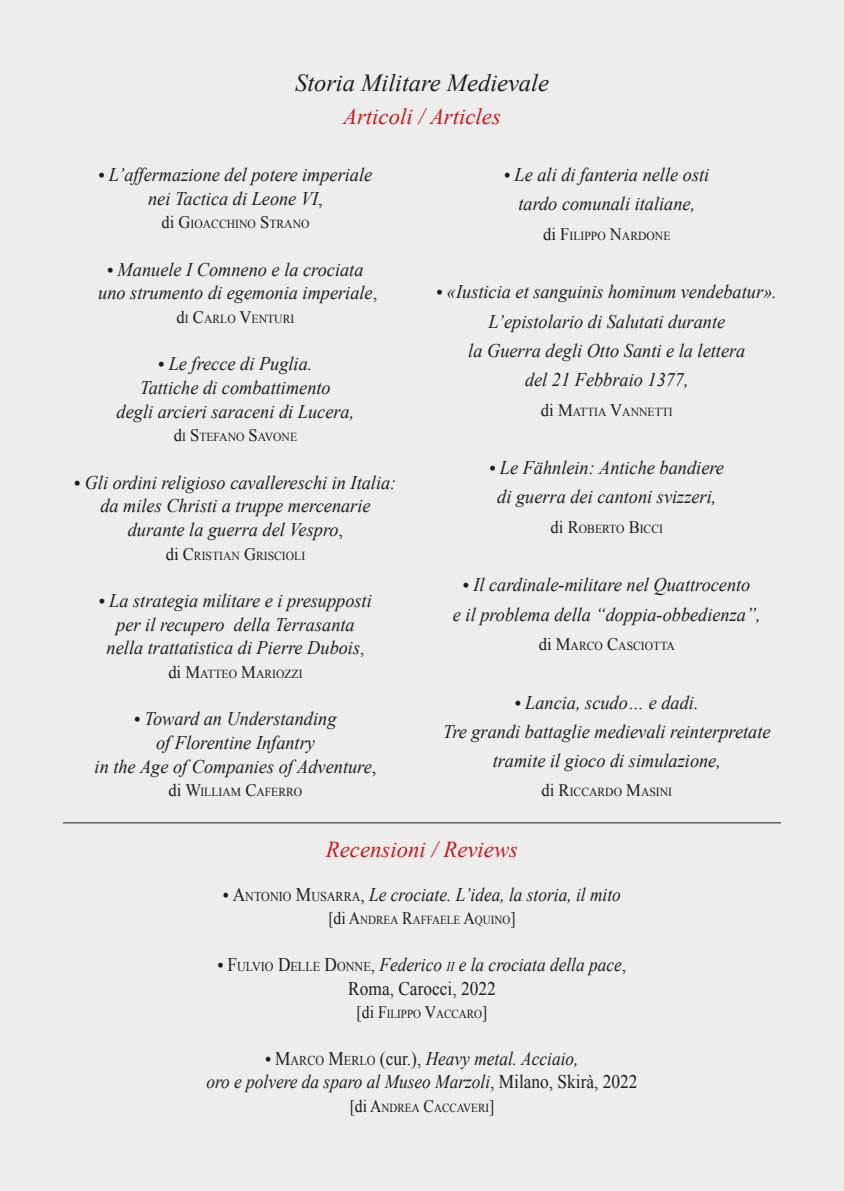
<style>
.page{position:relative;width:844px;height:1191px;background:#fff}
.page>*{position:absolute;margin:0;border:0;box-sizing:border-box;transform-origin:0 0}
.t1{font:italic 24.5px "Times New Roman";color:#1d1d1b}
.Normal_wrd_43{font:italic 22.75px "Times New Roman";color:#cd171a}
.t2{font:italic 19.25px/29.2px "Times New Roman";color:#1d1d1b;text-align:center;scale:.95 1}
.t3{font:italic 19.25px "Times New Roman";color:#1d1d1b;scale:.9 1}
.t4{font:19.25px "Times New Roman";color:#1d1d1b;scale:.9 1}
.t5{font:12.25px "Times New Roman";color:#1d1d1b;scale:.95 1}
.t6{font:12.25px "Times New Roman";color:#1d1d1b;scale:.9 1}
.s1{font-family:"Times";font-style:normal;font-size:17.85px}
.s2{font-style:normal}
.s3{font-size:17.5px}
.s4{font-style:normal;font-size:17.5px}
.s5{font-style:normal;font-size:13.47px}
.s6{font-size:13.47px}
</style>
<div class="page">
<div style="left:0;top:0;width:843px;height:1191px;background:#ededed"></div>
<hr style="left:63px;top:822px;width:717px;height:1px;background:#1d1d1b">
<p class="t1" style="left:295px;top:66px;width:255px">Storia Militare Medievale</p>
<p class="Normal_wrd_43" style="left:343px;top:101px;width:159px">Articoli / Articles</p>
<p class="t2" style="left:99px;top:160px;width:289px"><span class="s1">•</span> L’affermazione del potere imperiale</p>
<p class="t2" style="left:148px;top:183px;width:185px">nei Tactica di Leone VI<span class="s2">,</span></p>
<p class="t5" style="left:161px;top:216px;width:157px"><span class="s3">di</span> <span class="s3">G</span>IOACCHINO <span class="s3">S</span> TRANO</p>
<p class="t2" style="left:107px;top:254px;width:271px"><span class="s1">•</span> Manuele I Comneno e la crociata</p>
<p class="t2" style="left:98px;top:278px;width:295px">uno strumento di egemonia imperiale<span class="s2">,</span></p>
<p class="t5" style="left:176px;top:311px;width:125px"><span class="s3">d</span>I <span class="s3">C</span>ARLO <span class="s3">V</span>ENTURI</p>
<p class="t2" style="left:158px;top:349px;width:163px"><span class="s1">•</span> Le frecce di Puglia.</p>
<p class="t2" style="left:140px;top:372px;width:202px">Tattiche di combattimento</p>
<p class="t2" style="left:117px;top:396px;width:252px">degli arcieri saraceni di Lucera,</p>
<p class="t5" style="left:174px;top:429px;width:131px"><span class="s3">d</span>I <span class="s3">S</span> TEFANO <span class="s3">S</span> AVONE</p>
<p class="t2" style="left:75px;top:467px;width:340px"><span class="s1">•</span> Gli ordini religioso cavallereschi in Italia:</p>
<p class="t2" style="left:100px;top:491px;width:286px">da miles Christi a truppe mercenarie</p>
<p class="t2" style="left:128px;top:514px;width:228px">durante la guerra del Vespro<span class="s2">,</span></p>
<p class="t5" style="left:166px;top:547px;width:148px"><span class="s3">di</span> <span class="s3">C</span>RISTIAN <span class="s3">G</span>RISCIOLI</p>
<p class="t2" style="left:99px;top:585px;width:288px"><span class="s1">•</span> La strategia militare e i presupposti</p>
<p class="t2" style="left:116px;top:609px;width:252px">per il recupero della Terrasanta</p>
<p class="t2" style="left:107px;top:633px;width:273px">nella trattatistica di Pierre Dubois<span class="s4">,</span></p>
<p class="t5" style="left:168px;top:666px;width:143px"><span class="s3">di</span> <span class="s3">M</span>ATTEO <span class="s3">M</span>ARIOZZI</p>
<p class="t2" style="left:134px;top:704px;width:214px"><span class="s1">•</span> Toward an Understanding</p>
<p class="t2" style="left:156px;top:727px;width:169px">of Florentine Infantry</p>
<p class="t2" style="left:95px;top:751px;width:298px">in the Age of Companies of Adventure<span class="s2">,</span></p>
<p class="t5" style="left:168px;top:784px;width:142px"><span class="s3">di W</span>ILLIAM <span class="s3">C</span>AFERRO</p>
<p class="t2" style="left:504px;top:160px;width:217px"><span class="s1">•</span> Le ali di fanteria nelle osti</p>
<p class="t2" style="left:518px;top:189px;width:187px">tardo comunali italiane,</p>
<p class="t5" style="left:543px;top:227px;width:135px"><span class="s3">di</span> <span class="s3">F</span>ILIPPO <span class="s3">N</span>ARDONE</p>
<p class="t2" style="left:436px;top:277px;width:359px"><span class="s1">•</span> «Iusticia et sanguinis hominum vendebatur».<br>L’epistolario di Salutati durante</p>
<p class="t2" style="left:468px;top:335px;width:293px">la Guerra degli Otto Santi e la lettera</p>
<p class="t2" style="left:525px;top:365px;width:174px">del 21 Febbraio 1377,</p>
<p class="t5" style="left:540px;top:403px;width:140px"><span class="s3">di</span> <span class="s3">M</span>ATTIA <span class="s3">V</span>ANNETTI</p>
<p class="t2" style="left:489px;top:452px;width:248px"><span class="s1">•</span> Le Fähnlein: Antiche bandiere</p>
<p class="t2" style="left:497px;top:482px;width:232px">di guerra dei cantoni svizzeri,</p>
<p class="t5" style="left:550px;top:520px;width:120px"><span class="s3">di</span> <span class="s3">R</span>OBERTO <span class="s3">B</span>ICCI</p>
<p class="t2" style="left:463px;top:570px;width:304px"><span class="s1">•</span> Il cardinale-militare nel Quattrocento</p>
<p class="t2" style="left:453px;top:599px;width:325px">e il problema della “doppia-obbedienza”,</p>
<p class="t5" style="left:538px;top:637px;width:145px"><span class="s3">di</span> <span class="s3">M</span>ARCO <span class="s3">C</span>ASCIOTTA</p>
<p class="t2" style="left:515px;top:687px;width:194px"><span class="s1">•</span> Lancia, scudo… e dadi.</p>
<p class="t2" style="left:443px;top:716px;width:346px">Tre grandi battaglie medievali reinterpretate</p>
<p class="t2" style="left:492px;top:745px;width:242px">tramite il gioco di simulazione,</p>
<p class="t5" style="left:541px;top:784px;width:139px"><span class="s3">di</span> <span class="s3">R</span>ICCARDO <span class="s3">M</span>ASINI</p>
<p class="Normal_wrd_43" style="left:326px;top:833px;width:194px">Recensioni / Reviews</p>
<p class="t3" style="left:223px;top:881px;width:443px"><span class="s1">•</span> <span class="s2">A</span><span class="s5">NTONIO</span> <span class="s2">M</span><span class="s5">USARRA</span><span class="s2">,</span> Le crociate. L’idea, la storia, il mito</p>
<p class="t6" style="left:328px;top:912px;width:209px"><span class="s3">[di</span> <span class="s3">A</span>NDREA <span class="s3">R</span>AFFAELE <span class="s3">A</span>QUINO<span class="s3">]</span></p>
<p class="t3" style="left:218px;top:951px;width:455px"><span class="s1">•</span> <span class="s2">F</span><span class="s5">ULVIO</span> <span class="s2">D</span><span class="s5">ELLE</span> <span class="s2">D</span><span class="s5">ONNE</span><span class="s2">,</span> Federico <span class="s6">ii</span> e la crociata della pace<span class="s2">,</span></p>
<p class="t4" style="left:348px;top:975px;width:165px">Roma, Carocci, 2022</p>
<p class="t6" style="left:356px;top:1005px;width:147px"><span class="s3">[di</span> <span class="s3">F</span>ILIPPO <span class="s3">V</span>ACCARO<span class="s3">]</span></p>
<p class="t3" style="left:265px;top:1045px;width:349px"><span class="s1">•</span> <span class="s2">M</span><span class="s5">ARCO</span> <span class="s2">M</span><span class="s5">ERLO</span> <span class="s2">(cur.),</span> Heavy metal. Acciaio,</p>
<p class="t3" style="left:206px;top:1068px;width:480px">oro e polvere da sparo al Museo Marzoli<span class="s2">, Milano, Skirà, 2022</span></p>
<p class="t6" style="left:349px;top:1099px;width:162px"><span class="s3">[di</span> <span class="s3">A</span>NDREA <span class="s3">C</span>ACCAVERI<span class="s3">]</span></p>
</div>
